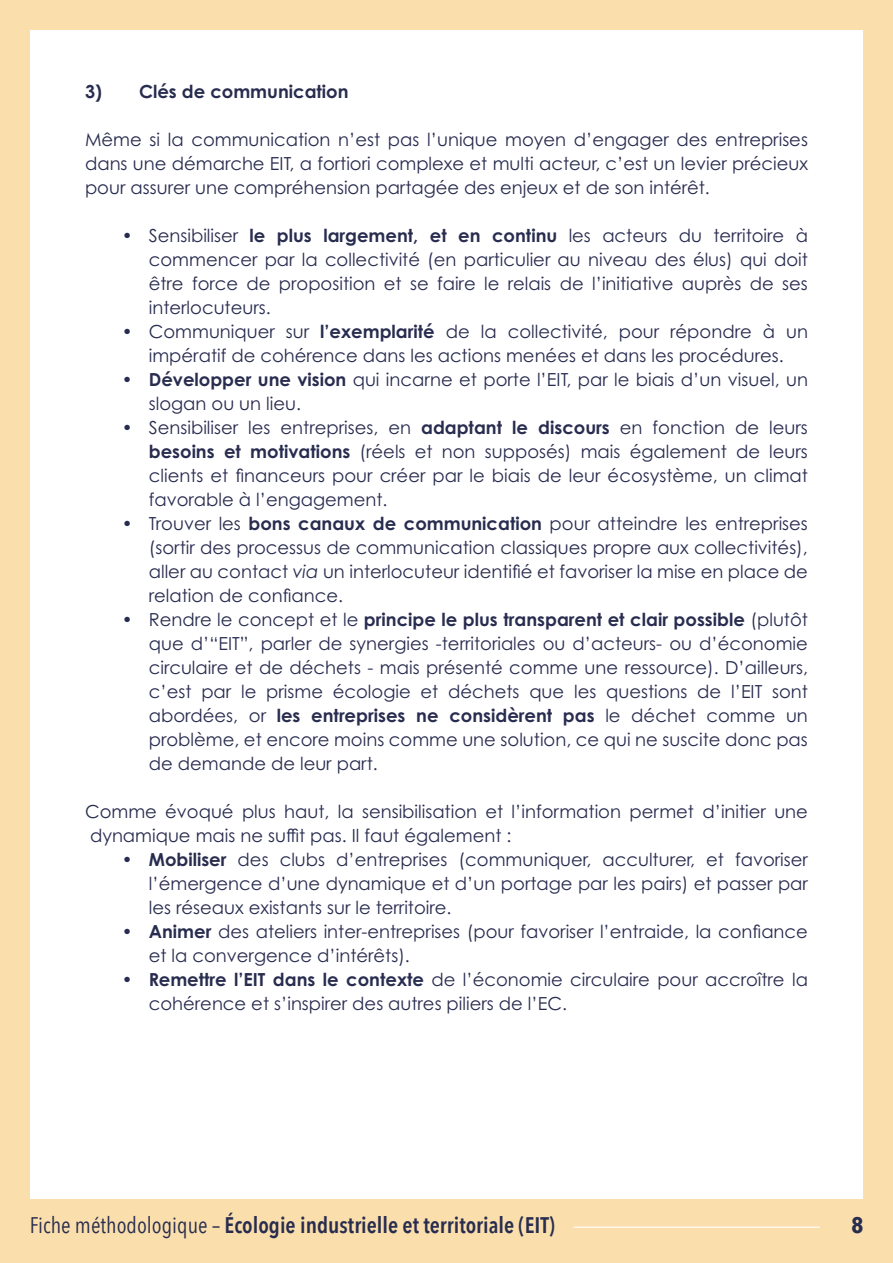
<style>
.page{position:relative;width:893px;height:1263px;background:#fff}
.page>*{position:absolute;margin:0;border:0;box-sizing:border-box;transform-origin:0 0}
.t1{font:600 22.5px "Avenir Next Condensed";color:#282c4f}
.t2{font:700 22.5px "Avenir Next Condensed";color:#282c4f}
.t3{font:18px/24px "Century Gothic Pro";color:#282c4f;text-align:justify}
.Titre_2{font:700 18px "Century Gothic Pro";color:#282c4f}
.s1{font-weight:700}
.s2{font-style:italic}
.s3{font-weight:400}
</style>
<div class="page">
<div style="left:0;top:0;width:30px;height:1263px;background:#fadfac"></div>
<div style="left:863px;top:0;width:30px;height:1263px;background:#fadfac"></div>
<div style="left:0;top:0;width:893px;height:30px;background:#fadfac"></div>
<div style="left:0;top:1199px;width:893px;height:64px;background:#fadfac"></div>
<hr style="left:573px;top:1226px;width:247px;height:2px;background:#fff">
<p class="Titre_2" style="left:85px;top:81px;width:265px">3) Clés de communication</p>
<p class="t3" style="left:85px;top:128px;width:724px">Même si la communication n’est pas l’unique moyen d’engager des entreprises dans une démarche EIT, a fortiori complexe et multi acteur, c’est un levier précieux pour assurer une compréhension partagée des enjeux et de son intérêt.</p>
<p class="t3" style="left:149px;top:224px;width:661px;text-indent:-27px">• Sensibiliser <span class="s1">le plus largement, et en continu</span> les acteurs du territoire à commencer par la collectivité (en particulier au niveau des élus) qui doit être force de proposition et se faire le relais de l’initiative auprès de ses interlocuteurs.</p>
<p class="t3" style="left:122px;top:320px;width:688px;text-align:center">• Communiquer sur <span class="s1">l’exemplarité</span> de la collectivité, pour répondre à un impératif de cohérence dans les actions menées et dans les procédures.</p>
<p class="t3" style="left:149px;top:368px;width:661px;text-indent:-27px"><span class="s1">• Développer une vision</span> qui incarne et porte l’EIT, par le biais d’un visuel, un slogan ou un lieu.</p>
<p class="t3" style="left:149px;top:416px;width:661px;text-indent:-27px">• Sensibiliser les entreprises, en <span class="s1">adaptant le discours</span> en fonction de leurs <span class="s1">besoins et motivations</span> (réels et non supposés) mais également de leurs clients et financeurs pour créer par le biais de leur écosystème, un climat favorable à l’engagement.</p>
<p class="t3" style="left:149px;top:512px;width:661px;text-indent:-27px">• Trouver les <span class="s1">bons canaux de communication</span> pour atteindre les entreprises (sortir des processus de communication classiques propre aux collectivités), aller au contact <span class="s2">via</span> un interlocuteur identifié et favoriser la mise en place de relation de confiance.</p>
<p class="t3" style="left:149px;top:608px;width:661px;text-indent:-27px">• Rendre le concept et le <span class="s1">principe le plus transparent et clair possible</span> (plutôt que d’“EIT”, parler de synergies -territoriales ou d’acteurs- ou d’économie circulaire et de déchets - mais présenté comme une ressource). D’ailleurs, c’est par le prisme écologie et déchets que les questions de l’EIT sont abordées, or <span class="s1">les entreprises ne considèrent pas</span> le déchet comme un problème, et encore moins comme une solution, ce qui ne suscite donc pas de demande de leur part.</p>
<p class="t3" style="left:85px;top:800px;width:724px">Comme évoqué plus haut, la sensibilisation et l’information permet d’initier une dynamique mais ne suffit pas. Il faut également :</p>
<p class="t3" style="left:149px;top:848px;width:661px;text-indent:-27px"><span class="s1">• Mobiliser</span> des clubs d’entreprises (communiquer, acculturer, et favoriser l’émergence d’une dynamique et d’un portage par les pairs) et passer par les réseaux existants sur le territoire.</p>
<p class="t3" style="left:149px;top:920px;width:661px;text-indent:-27px"><span class="s1">• Animer</span> des ateliers inter-entreprises (pour favoriser l’entraide, la confiance et la convergence d’intérêts).</p>
<p class="t3" style="left:149px;top:968px;width:661px;text-indent:-27px"><span class="s1">• Remettre l’EIT dans le contexte</span> de l’économie circulaire pour accroître la cohérence et s’inspirer des autres piliers de l’EC.</p>
<p class="t1" style="left:30px;top:1206px;width:527px"><span class="s3">Fiche méthodologique –</span> Écologie industrielle et territoriale (EIT)</p>
<p class="t2" style="left:851px;top:1211px;width:13px">8</p>
</div>
